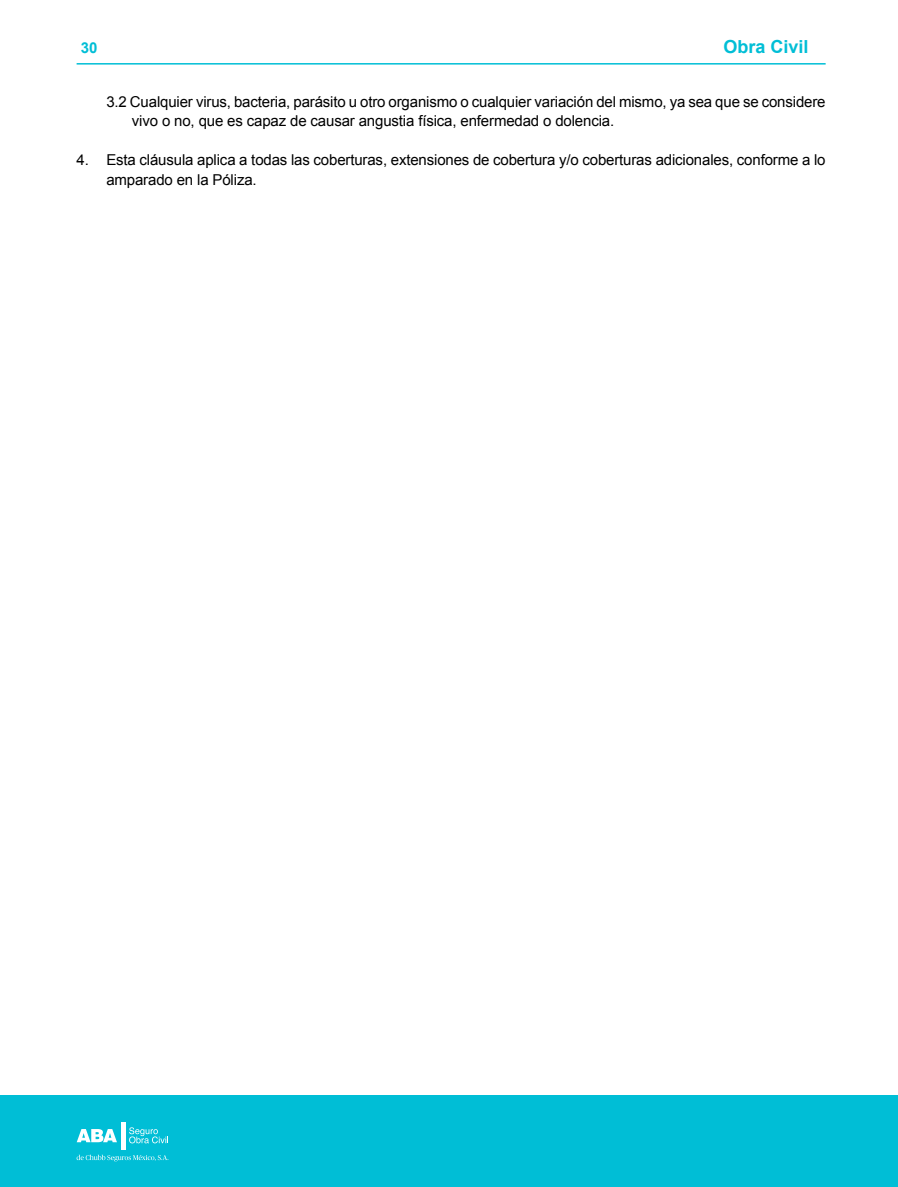
<style>
.page{position:relative;width:898px;height:1187px;background:#fff}
.page>*{position:absolute;margin:0;border:0;box-sizing:border-box;transform-origin:0 0}
.t1{font:700 18px "Arial";color:#00bed6}
.t2{font:15px/19.5px "Arial";letter-spacing:-.01em;color:#000}
.t3{font:700 15px "Arial";color:#00bed6}
</style>
<div class="page">
<hr style="left:77px;top:63px;width:748px;height:2px;background:#00bed6">
<div style="left:0;top:1095px;width:897px;height:91px;background:#00bed6"></div>
<svg style="left:77px;top:1129px;width:40px;height:13px"></svg>
<hr style="left:121px;top:1121px;width:4px;height:28px;background:#fff">
<svg style="left:129px;top:1127px;width:39px;height:16px"></svg>
<svg style="left:77px;top:1154px;width:91px;height:7px"></svg>
<p class="t3" style="left:81px;top:38px;width:18px">30</p>
<p class="t1" style="left:723px;top:34px;width:87px">Obra Civil</p>
<p class="t2" style="left:132px;top:92px;width:695px;text-indent:-25px">3.2 Cualquier virus, bacteria, parásito u otro organismo o cualquier variación del mismo, ya sea que se considere vivo o no, que es capaz de causar angustia física, enfermedad o dolencia.</p>
<p class="t2" style="left:106px;top:150px;width:720px;text-indent:-30px">4. Esta cláusula aplica a todas las coberturas, extensiones de cobertura y/o coberturas adicionales, conforme a lo amparado en la Póliza.</p>
</div>
